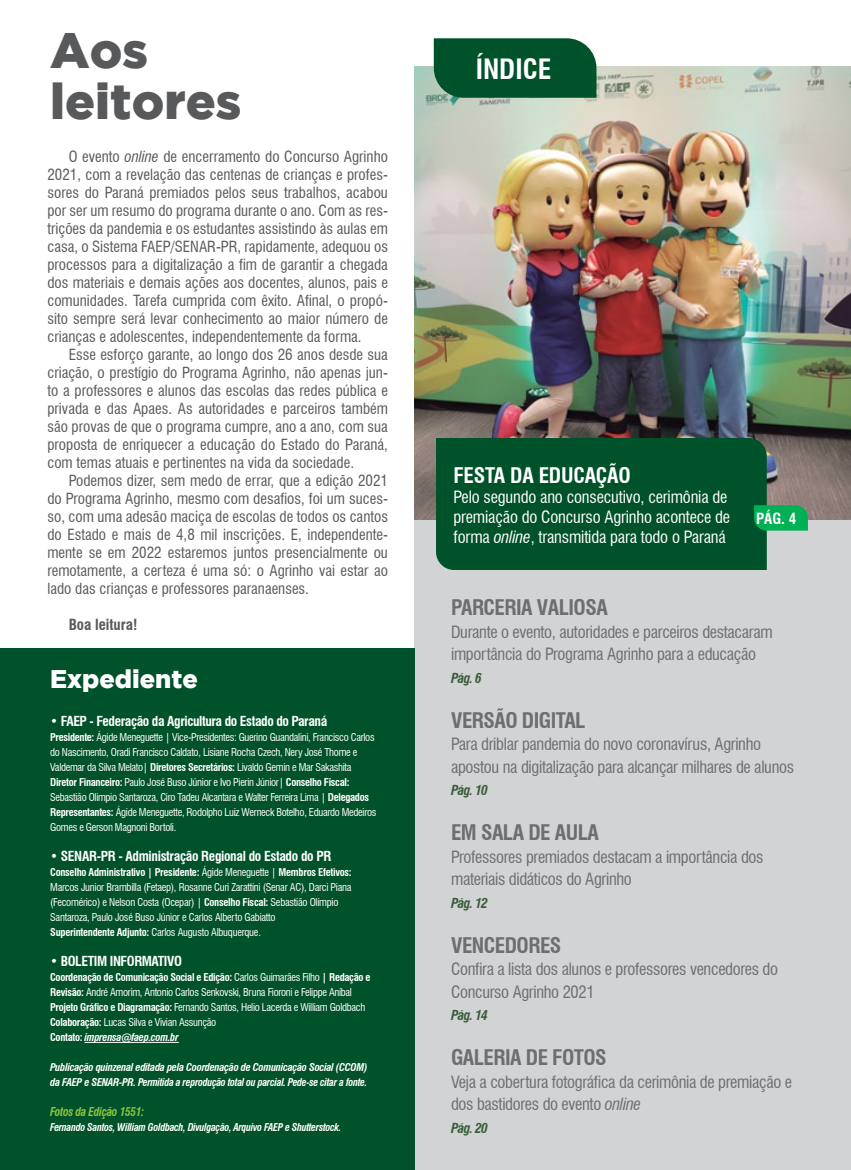
<style>
.page{position:relative;width:851px;height:1170px;background:#fff}
.page>*{position:absolute;margin:0;border:0;box-sizing:border-box;transform-origin:0 0}
.t1{font:900 49.8px/51.3px "Gotham";color:#58595b}
.t2{font:700 condensed 27.3px "Swiss 721 BT";color:#fff}
.t3{font:900 25.5px "Gotham";color:#fff}
.t4{font:700 condensed 21px "Swiss 721 BT";letter-spacing:-.025em;color:#6d6e71}
.t5{font:700 condensed 21px "Swiss 721 BT";letter-spacing:-.01em;color:#fff}
.t6{font:condensed 16.5px/22.5px "Swiss 721 BT";letter-spacing:-.02em;color:#6d6e71}
.t7{font:condensed 16.5px/19.8px "Swiss 721 BT";letter-spacing:-.01em;color:#fff}
.t8{font:condensed 15px/18px "Swiss 721 BT";color:#58595b;text-align:justify}
.t9{font:700 condensed 15px "Swiss 721 BT";color:#58595b}
.t10{font:700 condensed 15px "Swiss 721 BT";color:#fff}
.t11{font:700 condensed 13.5px "Swiss 721 BT";letter-spacing:-.03em;color:#fff}
.t12{font:italic 700 condensed 13.5px "Swiss 721 BT";letter-spacing:-.05em;color:#395c39}
.t13{font:italic 700 condensed 12px "Swiss 721 BT";letter-spacing:-.03em;color:#8dc63f;scale:.95 1}
.t14{font:condensed 10.5px/15px "Swiss 721 BT";letter-spacing:-.03em;color:#fff}
.t15{font:italic 700 condensed 10.5px/15px "Swiss 721 BT";letter-spacing:-.03em;color:#fff}
.t16{font:italic 700 condensed 10.5px "Swiss 721 BT";letter-spacing:-.03em;color:#fff;scale:.95 1}
.s1{font-style:italic}
.s2{font-weight:400}
.s3{font-weight:700}
.s4{font-weight:700;font-style:italic}
</style>
<div class="page">
<img style="left:414px;top:67px;width:436px;height:453px">
<div style="left:414px;top:520px;width:436px;height:649px;background:#d1d3d4"></div>
<div style="left:0;top:648px;width:414px;height:521px;background:#00522a"></div>
<svg style="left:433px;top:38px;width:163px;height:60px;background:#0a5932"></svg>
<div style="left:436px;top:438px;width:330px;height:132px;background:#00522a"></div>
<svg style="left:753px;top:505px;width:54px;height:25px"></svg>
<hr style="left:85px;top:1041px;width:94px;height:1px;background:#fff">
<h1 class="t1" style="left:50px;top:23px;width:193px">Aos leitores</h1>
<p class="t8" style="left:47px;top:148px;width:342px;text-indent:21px">O evento <span class="s1">online</span> de encerramento do Concurso Agrinho 2021, com a revelação das centenas de crianças e profes&shy;sores do Paraná premiados pelos seus trabalhos, acabou por ser um resumo do programa durante o ano. Com as res&shy;trições da pandemia e os estudantes assistindo às aulas em casa, o Sistema FAEP/SENAR-PR, rapidamente, adequou os processos para a digitalização a fim de garantir a chegada dos materiais e demais ações aos docentes, alunos, pais e comunidades. Tarefa cumprida com êxito. Afinal, o propó&shy;sito sempre será levar conhecimento ao maior número de crianças e adolescentes, independentemente da forma.</p>
<p class="t8" style="left:47px;top:346px;width:342px;text-indent:21px">Esse esforço garante, ao longo dos 26 anos desde sua criação, o prestígio do Programa Agrinho, não apenas jun&shy;to a professores e alunos das escolas das redes pública e privada e das Apaes. As autoridades e parceiros também são provas de que o programa cumpre, ano a ano, com sua proposta de enriquecer a educação do Estado do Paraná, com temas atuais e pertinentes na vida da sociedade.</p>
<p class="t8" style="left:47px;top:472px;width:342px;text-indent:21px">Podemos dizer, sem medo de errar, que a edição 2021 do Programa Agrinho, mesmo com desafios, foi um suces&shy;so, com uma adesão maciça de escolas de todos os cantos do Estado e mais de 4,8 mil inscrições. E, independente&shy;mente se em 2022 estaremos juntos presencialmente ou remotamente, a certeza é uma só: o Agrinho vai estar ao lado das crianças e professores paranaenses.</p>
<p class="t9" style="left:69px;top:616px;width:70px">Boa leitura!</p>
<h3 class="t3" style="left:50px;top:664px;width:149px">Expediente</h3>
<p class="t11" style="left:50px;top:713px;width:278px"><span class="s2">•</span> FAEP - Federação da Agricultura do Estado do Paraná</p>
<p class="t14" style="left:50px;top:729px;width:328px"><span class="s3">Presidente:</span> Ágide Meneguette | Vice-Presidentes: Guerino Guandalini, Francisco Carlos do Nascimento, Oradi Francisco Caldato, Lisiane Rocha Czech, Nery José Thome e Valdemar da Silva Melato| <span class="s3">Diretores Secretários:</span> Livaldo Gemin e Mar Sakashita <span class="s3">Diretor Financeiro:</span> Paulo José Buso Júnior e Ivo Pierin Júnior| <span class="s3">Conselho Fiscal:<br></span>Sebastião Olimpio Santaroza, Ciro Tadeu Alcantara e Walter Ferreira Lima | <span class="s3">Delegados Representantes:</span> Ágide Meneguette, Rodolpho Luiz Werneck Botelho, Eduardo Medeiros Gomes e Gerson Magnoni Bortoli.</p>
<p class="t11" style="left:50px;top:848px;width:282px"><span class="s2">•</span> SENAR-PR - Administração Regional do Estado do PR</p>
<p class="t14" style="left:50px;top:864px;width:303px"><span class="s3">Conselho Administrativo | Presidente:</span> Ágide Meneguette | <span class="s3">Membros Efetivos:<br></span>Marcos Junior Brambilla (Fetaep), Rosanne Curi Zarattini (Senar AC), Darci Piana (Fecomérico) e Nelson Costa (Ocepar) | <span class="s3">Conselho Fiscal:</span> Sebastião Olímpio Santaroza, Paulo José Buso Júnior e Carlos Alberto Gabiatto<br><span class="s3">Superintendente Adjunto:</span> Carlos Augusto Albuquerque.</p>
<p class="t11" style="left:50px;top:953px;width:133px"><span class="s2">•</span> BOLETIM INFORMATIVO</p>
<p class="t14" style="left:50px;top:969px;width:322px"><span class="s3">Coordenação de Comunicação Social e Edição:</span> Carlos Guimarães Filho <span class="s3">| Redação e Revisão:</span> André Amorim, Antonio Carlos Senkovski, Bruna Fioroni e Felippe Aníbal <span class="s3">Projeto Gráfico e Diagramação:</span> Fernando Santos, Helio Lacerda e William Goldbach <span class="s3">Colaboração:</span> Lucas Silva e Vivian Assunção<br><span class="s3">Contato:</span> <span class="s4">imprensa@faep.com.br</span></p>
<p class="t15" style="left:50px;top:1059px;width:319px">Publicação quinzenal editada pela Coordenação de Comunicação Social (CCOM) da FAEP e SENAR-PR. Permitida a reprodução total ou parcial. Pede-se citar a fonte.</p>
<p class="t13" style="left:50px;top:1104px;width:100px">Fotos da Edição 1551:</p>
<p class="t16" style="left:50px;top:1121px;width:308px">Fernando Santos, William Goldbach, Divulgação, Arquivo FAEP e Shutterstock.</p>
<h2 class="t2" style="left:475px;top:52px;width:77px">ÍNDICE</h2>
<h3 class="t5" style="left:453px;top:463px;width:179px">FESTA DA EDUCAÇÃO</h3>
<p class="t7" style="left:453px;top:487px;width:278px">Pelo segundo ano consecutivo, cerimônia de premiação do Concurso Agrinho acontece de forma <span class="s1">online</span>, transmitida para todo o Paraná</p>
<p class="t10" style="left:756px;top:509px;width:42px">PÁG. 4</p>
<h3 class="t4" style="left:451px;top:595px;width:158px">PARCERIA VALIOSA</h3>
<p class="t6" style="left:451px;top:620px;width:323px">Durante o evento, autoridades e parceiros destacaram importância do Programa Agrinho para a educação</p>
<p class="t12" style="left:451px;top:669px;width:32px">Pág. 6</p>
<h3 class="t4" style="left:451px;top:707px;width:136px">VERSÃO DIGITAL</h3>
<p class="t6" style="left:451px;top:733px;width:344px">Para driblar pandemia do novo coronavírus, Agrinho apostou na digitalização para alcançar milhares de alunos</p>
<p class="t12" style="left:451px;top:782px;width:38px">Pág. 10</p>
<h3 class="t4" style="left:451px;top:820px;width:149px">EM SALA DE AULA</h3>
<p class="t6" style="left:451px;top:845px;width:314px">Professores premiados destacam a importância dos materiais didáticos do Agrinho</p>
<p class="t12" style="left:451px;top:894px;width:38px">Pág. 12</p>
<h3 class="t4" style="left:451px;top:932px;width:112px">VENCEDORES</h3>
<p class="t6" style="left:451px;top:958px;width:328px">Confira a lista dos alunos e professores vencedores do<br>Concurso Agrinho 2021</p>
<p class="t12" style="left:451px;top:1007px;width:38px">Pág. 14</p>
<h3 class="t4" style="left:451px;top:1045px;width:157px">GALERIA DE FOTOS</h3>
<p class="t6" style="left:451px;top:1070px;width:342px">Veja a cobertura fotográfica da cerimônia de premiação e dos bastidores do evento <span class="s1">online</span></p>
<p class="t12" style="left:451px;top:1119px;width:38px">Pág. 20</p>
</div>
